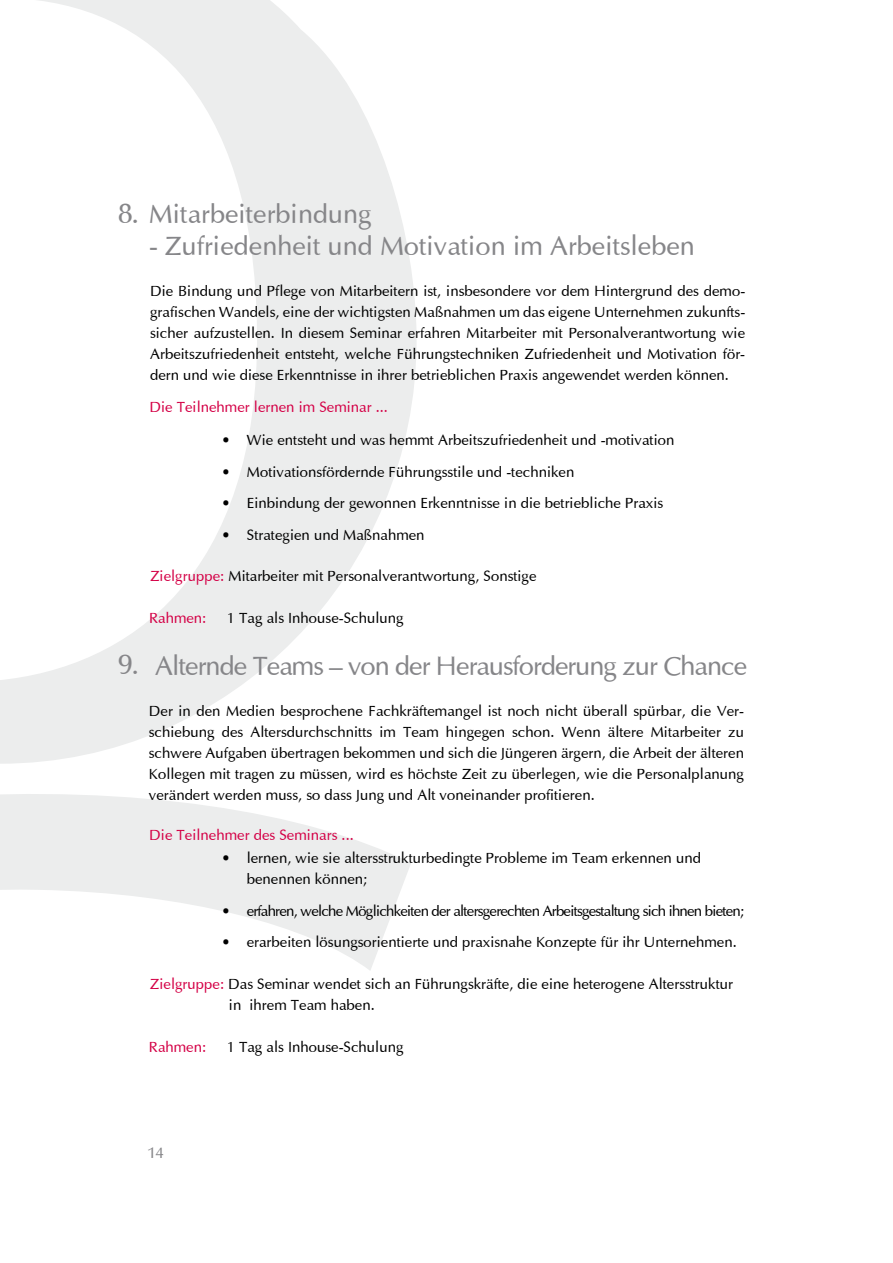
<style>
.page{position:relative;width:893px;height:1263px;background:#fff}
.page>*{position:absolute;margin:0;border:0;box-sizing:border-box;transform-origin:0 0}
.t1{font:27px "Optima";color:#868689}
.t2{font:27px "Optima";letter-spacing:-.035em;color:#868689}
.t3{font:27px "Optimum Med DB Normal";color:#868689}
.t4{font:15px/21px "Optima";color:#000}
.t5{font:15px/31.5px "Optima";letter-spacing:-.05em;color:#000}
.t6{font:15px "Optima";color:#d40046}
.t7{font:15px "Optimum Med DB Normal";color:#868689}
.s1{font-family:"Optimum Med DB Normal"}
.s2{color:#d40046}
</style>
<div class="page">
<svg style="left:0;top:0;width:416px;height:764px"></svg>
<svg style="left:0;top:794px;width:411px;height:176px;fill:#eceded"></svg>
<h1 class="t1" style="left:119px;top:202px;width:254px"><span class="s1">8.</span> Mitarbeiterbindung</h1>
<h1 class="t1" style="left:149px;top:234px;width:547px">- Zufriedenheit und Motivation im Arbeitsleben</h1>
<p class="t4" style="left:150px;top:282px;width:596px;text-align:justify">Die Bindung und Pflege von Mitarbeitern ist, insbesondere vor dem Hintergrund des demo&shy;grafischen Wandels, eine der wichtigsten Maßnahmen um das eigene Unternehmen zukunfts&shy;sicher aufzustellen. In diesem Seminar erfahren Mitarbeiter mit Personalverantwortung wie Arbeitszufriedenheit entsteht, welche Führungstechniken Zufriedenheit und Motivation för&shy;dern und wie diese Erkenntnisse in ihrer betrieblichen Praxis angewendet werden können.</p>
<p class="t6" style="left:149px;top:401px;width:240px">Die Teilnehmer lernen im Seminar ...</p>
<p class="t4" style="left:221px;top:426px;width:454px;line-height:31.5px">· Wie entsteht und was hemmt Arbeitszufriedenheit und -motivation · Motivationsfördernde Führungsstile und -techniken<br>· Einbindung der gewonnen Erkenntnisse in die betriebliche Praxis<br>· Strategien und Maßnahmen</p>
<p class="t4" style="left:150px;top:567px;width:387px"><span class="s2">Zielgruppe:</span> Mitarbeiter mit Personalverantwortung, Sonstige</p>
<h1 class="t3" style="left:119px;top:654px;width:20px">9.</h1>
<p class="t6" style="left:149px;top:611px;width:59px">Rahmen:</p>
<p class="t4" style="left:227px;top:608px;width:178px">1 Tag als Inhouse-Schulung</p>
<h1 class="t2" style="left:155px;top:654px;width:593px">Alternde Teams – von der Herausforderung zur Chance</h1>
<p class="t4" style="left:149px;top:702px;width:596px;text-align:justify">Der in den Medien besprochene Fachkräftemangel ist noch nicht überall spürbar, die Ver&shy;schiebung des Altersdurchschnitts im Team hingegen schon. Wenn ältere Mitarbeiter zu schwere Aufgaben übertragen bekommen und sich die Jüngeren ärgern, die Arbeit der älteren Kollegen mit tragen zu müssen, wird es höchste Zeit zu überlegen, wie die Personalplanung verändert werden muss, so dass Jung und Alt voneinander profitieren.</p>
<p class="t6" style="left:149px;top:828px;width:206px">Die Teilnehmer des Seminars ...</p>
<p class="t4" style="left:247px;top:849px;width:456px;text-indent:-25px">· lernen, wie sie altersstrukturbedingte Probleme im Team erkennen und benennen können;</p>
<p class="t5" style="left:221px;top:896px;width:524px">· erfahren, welche Möglichkeiten der altersgerechten Arbeitsgestaltung sich ihnen bieten; · erarbeiten lösungsorientierte und praxisnahe Konzepte für ihr Unternehmen.</p>
<p class="t4" style="left:229px;top:975px;width:505px;text-indent:-79px"><span class="s2">Zielgruppe:</span> Das Seminar wendet sich an Führungskräfte, die eine heterogene Altersstruktur in ihrem Team haben.</p>
<p class="t6" style="left:149px;top:1041px;width:59px">Rahmen:</p>
<p class="t4" style="left:227px;top:1038px;width:178px">1 Tag als Inhouse-Schulung</p>
<p class="t7" style="left:149px;top:1147px;width:16px">14</p>
</div>
